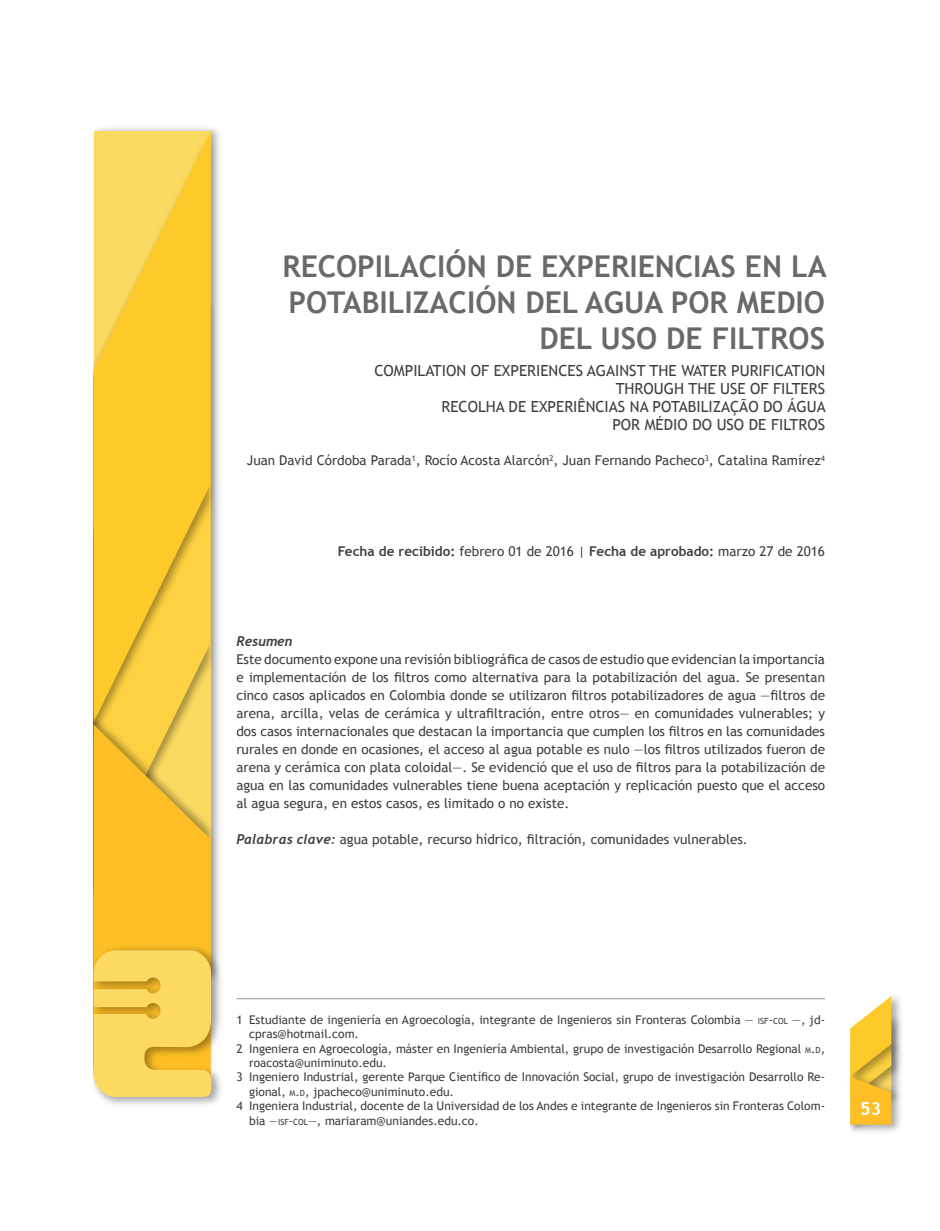
<style>
.page{position:relative;width:940px;height:1231px;background:#fff}
.page>*{position:absolute;margin:0;border:0;box-sizing:border-box;transform-origin:0 0}
.T1{font:700 30px/36px "Trebuchet MS";color:#69696c;text-align:right}
.t1{font:700 18px "Trebuchet MS";color:#fff}
.t2{font:15.3px/18px "Trebuchet MS";color:#3e3e3f;text-align:right}
.resumen{font:13.5px/18px "Trebuchet MS";color:#3e3e3f;text-align:justify}
.Autores{font:13.5px "Trebuchet MS";color:#3e3e3f}
.Autores-2{font:700 13.5px "Trebuchet MS";color:#3e3e3f}
.t3{font:italic 700 13.5px "Trebuchet";color:#3e3e3f}
.Nota_al_pie{font:12px/14.4px "Trebuchet MS";color:#3e3e3f}
.s1{font-weight:400}
.s2{font-family:"Trebuchet";font-weight:700;font-style:italic}
.s3{font-size:8.4px}
.s4{font-style:inherit}
</style>
<div class="page">
<img style="left:211px;top:136px;width:7px;height:569px">
<svg style="left:94px;top:131px;width:117px;height:574px;background:#facc39"></svg>
<img style="left:94px;top:705px;width:124px;height:236px">
<img style="left:102px;top:941px;width:121px;height:164px">
<svg style="left:94px;top:724px;width:118px;height:374px;background:#f7c741"></svg>
<img style="left:891px;top:996px;width:10px;height:72px">
<img style="left:850px;top:1068px;width:51px;height:64px">
<svg style="left:850px;top:996px;width:41px;height:128px;background:#f6c948"></svg>
<hr style="left:236px;top:998px;width:588px;height:1px;background:#939598">
<p class="T1" style="left:282px;top:249px;width:545px">RECOPILACIÓN DE EXPERIENCIAS EN LA<br>POTABILIZACIÓN DEL AGUA POR MEDIO<br>DEL USO DE FILTROS</p>
<p class="t2" style="left:374px;top:362px;width:452px">COMPILATION OF EXPERIENCES AGAINST THE WATER PURIFICATION<br>THROUGH THE USE OF FILTERS</p>
<p class="t2" style="left:441px;top:398px;width:386px">RECOLHA DE EXPERIÊNCIAS NA POTABILIZAÇÃO DO ÁGUA<br>POR MÉDIO DO USO DE FILTROS</p>
<p class="Autores" style="left:247px;top:453px;width:579px">Juan David Córdoba Parada<sup>1</sup>, Rocío Acosta Alarcón<sup>2</sup>, Juan Fernando Pacheco<sup>3</sup>, Catalina Ramírez<sup>4</sup></p>
<p class="Autores-2" style="left:337px;top:542px;width:488px">Fecha de recibido: <span class="s1">febrero 01 de 2016 |</span> Fecha de aprobado: <span class="s1">marzo 27 de 2016</span></p>
<p class="t3" style="left:236px;top:632px;width:57px">Resumen</p>
<p class="resumen" style="left:236px;top:650px;width:590px">Este documento expone una revisión bibliográfica de casos de estudio que evidencian la importancia e implementación de los filtros como alternativa para la potabilización del agua. Se presentan cinco casos aplicados en Colombia donde se utilizaron filtros potabilizadores de agua —filtros de arena, arcilla, velas de cerámica y ultrafiltración, entre otros— en comunidades vulnerables; y dos casos internacionales que destacan la importancia que cumplen los filtros en las comunidades rurales en donde en ocasiones, el acceso al agua potable es nulo —los filtros utilizados fueron de arena y cerámica con plata coloidal—. Se evidenció que el uso de filtros para la potabilización de agua en las comunidades vulnerables tiene buena aceptación y replicación puesto que el acceso al agua segura, en estos casos, es limitado o no existe.</p>
<p class="resumen" style="left:236px;top:830px;width:513px"><span class="s2">Palabras clave:</span> agua potable, recurso hídrico, filtración, comunidades vulnerables.</p>
<p class="Nota_al_pie" style="left:249px;top:1012px;width:577px;text-indent:-13px">1 Estudiante de ingeniería en Agroecología, integrante de Ingenieros sin Fronteras Colombia — <span class="s3">ISF</span><span class="s4">-</span><span class="s3">COL</span> —, jd&shy;cpras@hotmail.com.</p>
<p class="Nota_al_pie" style="left:249px;top:1041px;width:577px;text-indent:-13px">2 Ingeniera en Agroecología, máster en Ingeniería Ambiental, grupo de investigación Desarrollo Regional <span class="s3">M</span><span class="s4">.</span><span class="s3">D</span>, roacosta@uniminuto.edu.</p>
<p class="Nota_al_pie" style="left:249px;top:1070px;width:577px;text-indent:-13px">3 Ingeniero Industrial, gerente Parque Científico de Innovación Social, grupo de investigación Desarrollo Re&shy;gional, <span class="s3">M</span><span class="s4">.</span><span class="s3">D</span>, jpacheco@uniminuto.edu.</p>
<p class="Nota_al_pie" style="left:249px;top:1099px;width:577px;text-indent:-13px">4 Ingeniera Industrial, docente de la Universidad de los Andes e integrante de Ingenieros sin Fronteras Colom&shy;bia —<span class="s3">ISF</span><span class="s4">-</span><span class="s3">COL</span>—, mariaram@uniandes.edu.co.</p>
<p class="t1" style="left:859px;top:1097px;width:23px">53</p>
</div>
